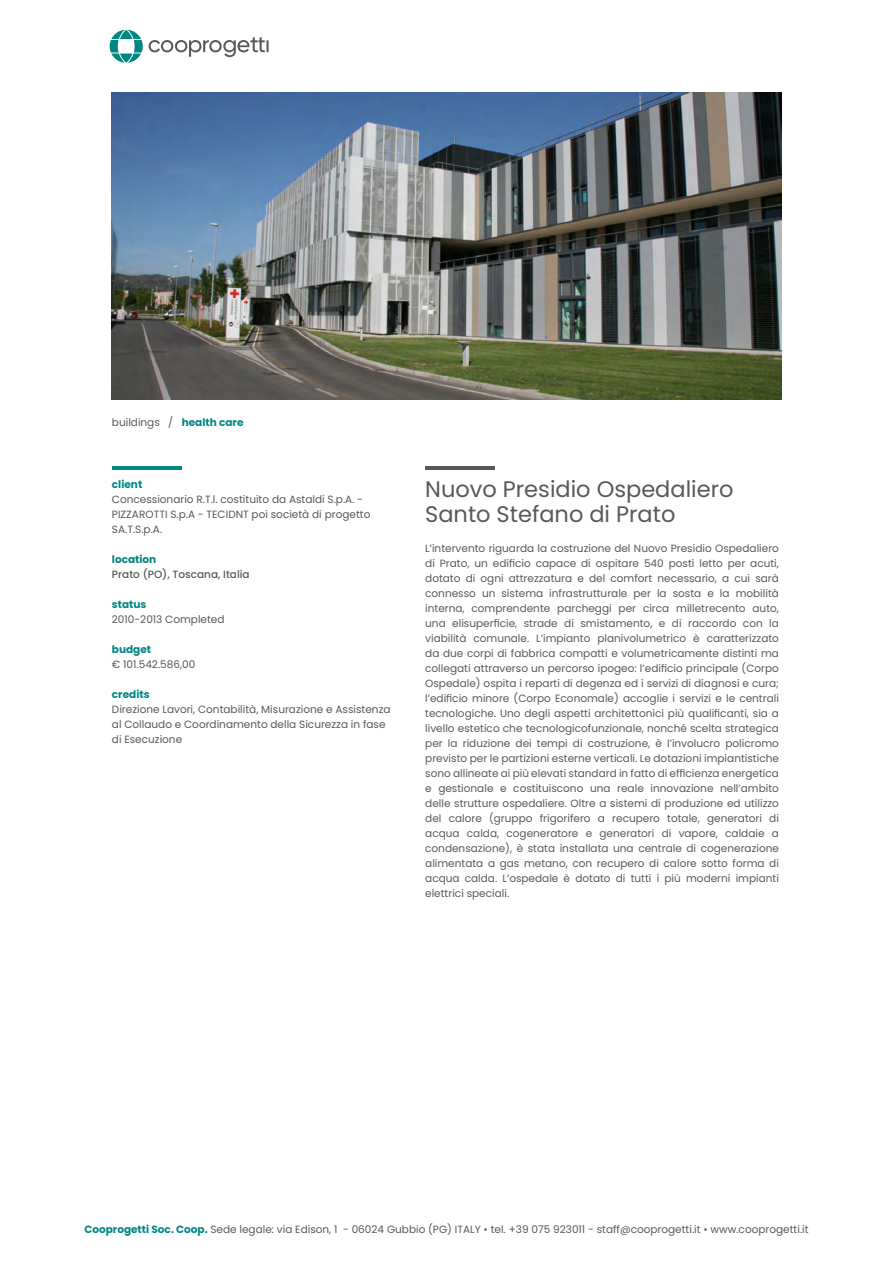
<style>
.page{position:relative;width:893px;height:1263px;background:#fff}
.page>*{position:absolute;margin:0;border:0;box-sizing:border-box;transform-origin:0 0}
.t1{font:22.5px/25.5px "Poppins";color:#57585a}
.t2{font:10.5px/15px "Poppins";color:#57585a}
.t3{font:700 10.5px "Poppins";color:#008683}
.t4{font:500 10.5px "Poppins";color:#57585a}
.s1{font-weight:700;color:#008683}
</style>
<div class="page">
<svg style="left:149px;top:37px;width:120px;height:20px"></svg>
<svg style="left:110px;top:30px;width:33px;height:33px"></svg>
<img style="left:112px;top:93px;width:669px;height:307px">
<hr style="left:425px;top:466px;width:70px;height:3px;background:#57585a">
<hr style="left:112px;top:466px;width:70px;height:3px;background:#008683">
<p class="t2" style="left:112px;top:415px;width:133px">buildings / <span class="s1">health care</span></p>
<p class="t3" style="left:112px;top:479px;width:32px">client</p>
<p class="t2" style="left:112px;top:492px;width:253px">Concessionario R.T.l. costituito da Astaldi S.p.A. -</p>
<p class="t2" style="left:112px;top:507px;width:260px">PIZZAROTTI S.p.A - TECIDNT poi società di progetto</p>
<p class="t2" style="left:112px;top:522px;width:52px">SA.T.S.p.A.</p>
<p class="t3" style="left:112px;top:554px;width:46px">location</p>
<p class="t4" style="left:112px;top:569px;width:139px">Prato (PO), Toscana, Italia</p>
<p class="t3" style="left:112px;top:599px;width:36px">status</p>
<p class="t2" style="left:112px;top:612px;width:114px">2010-2013 Completed</p>
<p class="t3" style="left:112px;top:644px;width:41px">budget</p>
<p class="t2" style="left:112px;top:657px;width:85px">€ 101.542.586,00</p>
<p class="t3" style="left:112px;top:689px;width:39px">credits</p>
<p class="t2" style="left:112px;top:702px;width:280px">Direzione Lavori, Contabilità, Misurazione e Assistenza</p>
<p class="t2" style="left:112px;top:717px;width:275px">al Collaudo e Coordinamento della Sicurezza in fase di Esecuzione</p>
<p class="t1" style="left:425px;top:476px;width:310px">Nuovo Presidio Ospedaliero<br>Santo Stefano di Prato</p>
<p class="t2" style="left:425px;top:541px;width:355px;text-align:justify">L’intervento riguarda la costruzione del Nuovo Presidio Ospedaliero di Prato, un edificio capace di ospitare 540 posti letto per acuti, dotato di ogni attrezzatura e del comfort necessario, a cui sarà connesso un sistema infrastrutturale per la sosta e la mobilità interna, comprendente parcheggi per circa milletrecento auto, una elisuperficie, strade di smistamento, e di raccordo con la viabilità comunale. L’impianto planivolumetrico è caratterizzato da due corpi di fabbrica compatti e volumetricamente distinti ma collegati attraverso un percorso ipogeo: l’edificio principale (Corpo Ospedale) ospita i reparti di degenza ed i servizi di diagnosi e cura; l’edificio minore (Corpo Economale) accoglie i servizi e le centrali tecnologiche. Uno degli aspetti architettonici più qualificanti, sia a livello estetico che tecnologicofunzionale, nonché scelta strategica per la riduzione dei tempi di costruzione, è l’involucro policromo previsto per le partizioni esterne verticali. Le dotazioni impiantistiche sono allineate ai più elevati standard in fatto di efficienza energetica e gestionale e costituiscono una reale innovazione nell’ambito delle strutture ospedaliere. Oltre a sistemi di produzione ed utilizzo del calore (gruppo frigorifero a recupero totale, generatori di acqua calda, cogeneratore e generatori di vapore, caldaie a condensazione), è stata installata una centrale di cogenerazione alimentata a gas metano, con recupero di calore sotto forma di acqua calda. L’ospedale è dotato di tutti i più moderni impianti elettrici speciali.</p>
<p class="t2" style="left:84px;top:1222px;width:726px"><span class="s1">Cooprogetti Soc. Coop.</span> Sede legale: via Edison, 1 - 06024 Gubbio (PG) ITALY • tel. +39 075 923011 - staff@cooprogetti.it • www.cooprogetti.it</p>
</div>
